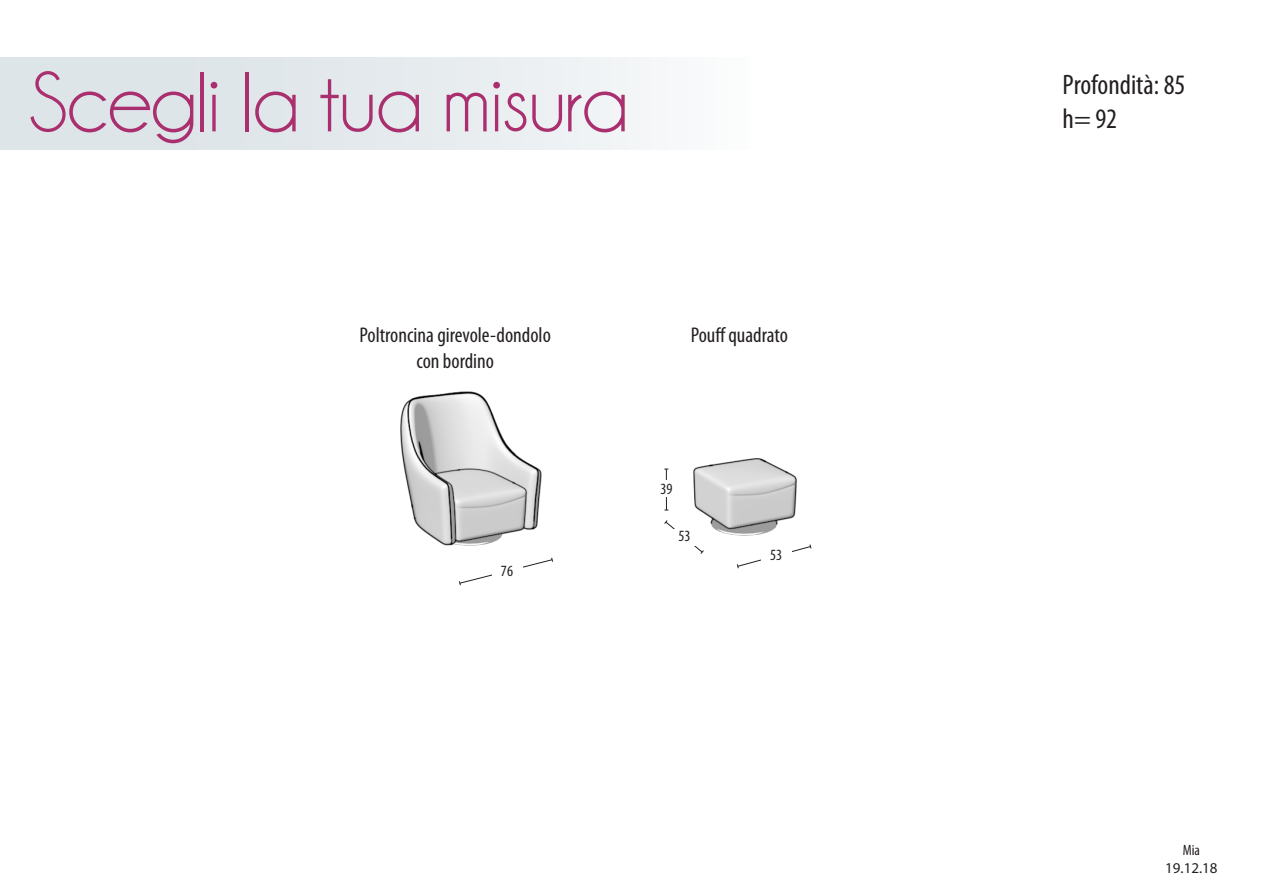
<style>
.page{position:relative;width:1263px;height:893px;background:#fff}
.page>*{position:absolute;margin:0;border:0;box-sizing:border-box;transform-origin:0 0}
.t1{font:86.25px "Champagne&Limousines";letter-spacing:-.01em;color:#a92f6f}
.t2{font:condensed 28.35px "Myriad Pro";color:#231f20}
.t3{font:condensed 21.45px "Myriad Pro";color:#231f20}
.t4{font:condensed 15.6px "Myriad Pro";color:#231f20}
.t5{font:15px "Myriad Pro";color:#231f20}
.t6{font:condensed 15px "Myriad Pro";color:#231f20}
</style>
<div class="page">
<div style="left:0;top:57px;width:751px;height:93px;background:linear-gradient(to right,#d8e0e5,#f6f8f9)"></div>
<img style="left:401px;top:391px;width:140px;height:155px">
<img style="left:664px;top:458px;width:133px;height:78px">
<svg style="left:459px;top:557px;width:94px;height:29px"></svg>
<svg style="left:736px;top:544px;width:76px;height:25px"></svg>
<div style="left:492px;top:564px;width:30px;height:17px;background:#fff"></div>
<div style="left:761px;top:548px;width:30px;height:16px;background:#fff"></div>
<svg style="left:664px;top:519px;width:41px;height:35px"></svg>
<div style="left:669px;top:529px;width:30px;height:17px;background:#fff"></div>
<hr style="left:666px;top:469px;width:1px;height:41px;background:#231f20">
<div style="left:651px;top:480px;width:30px;height:17px;background:#fff"></div>
<p class="t1" style="left:28px;top:53px;width:602px">Scegli la tua misura</p>
<p class="t3" style="left:360px;top:322px;width:193px">Poltroncina girevole-dondolo</p>
<p class="t3" style="left:416px;top:348px;width:79px">con bordino</p>
<p class="t4" style="left:501px;top:561px;width:14px">76</p>
<p class="t3" style="left:691px;top:322px;width:99px">Pouff quadrato</p>
<p class="t4" style="left:660px;top:480px;width:14px">39</p>
<p class="t4" style="left:678px;top:526px;width:14px">53</p>
<p class="t4" style="left:770px;top:545px;width:14px">53</p>
<p class="t2" style="left:1062px;top:67px;width:124px">Profondità: 85</p>
<p class="t2" style="left:1062px;top:101px;width:56px">h= 92</p>
<p class="t6" style="left:1183px;top:841px;width:19px">Mia</p>
<p class="t5" style="left:1165px;top:859px;width:54px">19.12.18</p>
</div>
